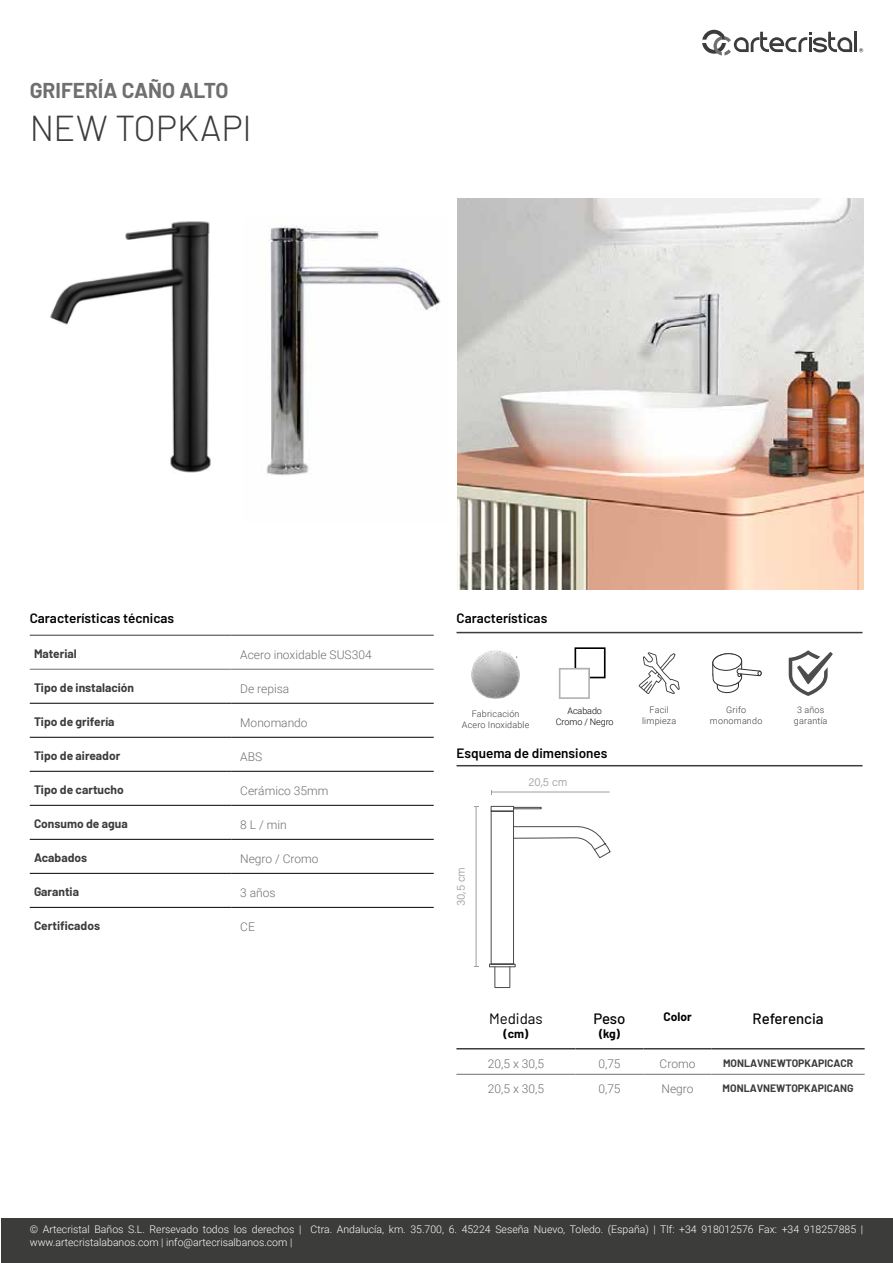
<style>
.page{position:relative;width:893px;height:1263px;background:#fff}
.page>*{position:absolute;margin:0;border:0;box-sizing:border-box;transform-origin:0 0}
.t1{font:300 36px "Barlow";color:#3c3c3b}
.t2{font:700 21px "Barlow";color:#706f6f}
.t3{font:500 15px "Barlow";letter-spacing:-.005em;color:#000}
.t4{font:15px "Barlow";color:#000}
.t5{font:600 13.5px "Barlow";color:#000}
.t6{font:300 12px "Roboto";color:#706f6f}
.t7{font:700 12px "Barlow";color:#3c3c3b}
.t8{font:700 12px "Barlow";color:#000}
.t9{font:300 11.55px "Acumin Pro";color:#9d9d9c}
.t10{font:300 10.5px/12.6px "Roboto";color:#fff}
.t11{font:700 10.5px "Barlow";color:#3c3c3b}
.t12{font:300 9px/10.8px "Roboto";letter-spacing:.02em;color:#3c3c3b;text-align:center}
.t13{font:300 9px/10.8px "Roboto";letter-spacing:-.01em;color:#000;text-align:center}
</style>
<div class="page">
<hr style="left:854px;top:32px;width:3px;height:20px;background:#3c3c3b">
<svg style="left:859px;top:48px;width:4px;height:4px"></svg>
<svg style="left:702px;top:30px;width:150px;height:25px"></svg>
<div style="left:1px;top:1218px;width:891px;height:45px;background:#3c3c3b"></div>
<hr style="left:30px;top:703px;width:202px;height:1px;background:#000">
<hr style="left:232px;top:703px;width:202px;height:1px;background:#000">
<hr style="left:30px;top:737px;width:202px;height:1px;background:#000">
<hr style="left:232px;top:737px;width:202px;height:1px;background:#000">
<hr style="left:30px;top:771px;width:202px;height:1px;background:#000">
<hr style="left:232px;top:771px;width:202px;height:1px;background:#000">
<hr style="left:30px;top:805px;width:202px;height:1px;background:#000">
<hr style="left:232px;top:805px;width:202px;height:1px;background:#000">
<hr style="left:30px;top:839px;width:202px;height:1px;background:#000">
<hr style="left:232px;top:839px;width:202px;height:1px;background:#000">
<hr style="left:30px;top:873px;width:202px;height:1px;background:#000">
<hr style="left:232px;top:873px;width:202px;height:1px;background:#000">
<hr style="left:30px;top:907px;width:202px;height:1px;background:#000">
<hr style="left:232px;top:907px;width:202px;height:1px;background:#000">
<hr style="left:30px;top:669px;width:202px;height:1px;background:#706f6f">
<hr style="left:232px;top:669px;width:202px;height:1px;background:#706f6f">
<hr style="left:30px;top:635px;width:202px;height:1px;background:#3c3c3b">
<hr style="left:232px;top:635px;width:202px;height:1px;background:#3c3c3b">
<hr style="left:456px;top:1048px;width:119px;height:1px;background:#3c3c3b">
<hr style="left:575px;top:1048px;width:68px;height:1px;background:#3c3c3b">
<hr style="left:643px;top:1048px;width:69px;height:1px;background:#3c3c3b">
<hr style="left:712px;top:1048px;width:153px;height:1px;background:#3c3c3b">
<hr style="left:456px;top:1074px;width:119px;height:1px;background:#706f6f">
<hr style="left:575px;top:1074px;width:68px;height:1px;background:#706f6f">
<hr style="left:643px;top:1074px;width:69px;height:1px;background:#706f6f">
<hr style="left:712px;top:1074px;width:153px;height:1px;background:#706f6f">
<hr style="left:456px;top:632px;width:406px;height:1px;background:#3c3c3b">
<hr style="left:456px;top:765px;width:406px;height:1px;background:#3c3c3b">
<img style="left:50px;top:221px;width:161px;height:252px">
<img style="left:266px;top:225px;width:175px;height:251px">
<svg style="left:639px;top:652px;width:41px;height:42px"></svg>
<img style="left:471px;top:650px;width:49px;height:49px">
<svg style="left:559px;top:647px;width:47px;height:52px"></svg>
<img style="left:457px;top:199px;width:406px;height:390px">
<svg style="left:788px;top:650px;width:45px;height:46px"></svg>
<svg style="left:712px;top:653px;width:50px;height:40px"></svg>
<hr style="left:476px;top:807px;width:1px;height:159px;background:#9d9d9c">
<hr style="left:491px;top:792px;width:119px;height:1px;background:#9d9d9c">
<svg style="left:489px;top:805px;width:122px;height:163px"></svg>
<h2 class="t2" style="left:30px;top:75px;width:200px">GRIFERÍA CAÑO ALTO</h2>
<h1 class="t1" style="left:30px;top:102px;width:224px">NEW TOPKAPI</h1>
<p class="t5" style="left:30px;top:608px;width:146px">Características técnicas</p>
<p class="t7" style="left:34px;top:645px;width:44px">Material</p>
<p class="t6" style="left:240px;top:646px;width:133px">Acero inoxidable SUS304</p>
<p class="t7" style="left:34px;top:679px;width:102px">Tipo de instalación</p>
<p class="t6" style="left:240px;top:680px;width:51px">De repisa</p>
<p class="t7" style="left:34px;top:713px;width:82px">Tipo de grifería</p>
<p class="t6" style="left:240px;top:714px;width:69px">Monomando</p>
<p class="t7" style="left:34px;top:747px;width:88px">Tipo de aireador</p>
<p class="t6" style="left:240px;top:748px;width:23px">ABS</p>
<p class="t7" style="left:34px;top:781px;width:91px">Tipo de cartucho</p>
<p class="t6" style="left:240px;top:782px;width:90px">Cerámico 35mm</p>
<p class="t7" style="left:34px;top:815px;width:95px">Consumo de agua</p>
<p class="t6" style="left:240px;top:816px;width:48px">8 L / min</p>
<p class="t7" style="left:34px;top:849px;width:55px">Acabados</p>
<p class="t6" style="left:240px;top:850px;width:80px">Negro / Cromo</p>
<p class="t7" style="left:34px;top:883px;width:47px">Garantia</p>
<p class="t6" style="left:240px;top:884px;width:37px">3 años</p>
<p class="t7" style="left:34px;top:917px;width:68px">Certificados</p>
<p class="t6" style="left:240px;top:918px;width:16px">CE</p>
<p class="t5" style="left:456px;top:608px;width:92px">Características</p>
<p class="t12" style="left:462px;top:708px;width:69px">Fabricación<br>Acero Inoxidable</p>
<p class="t13" style="left:556px;top:705px;width:59px">Acabado<br>Cromo / Negro</p>
<p class="t5" style="left:456px;top:743px;width:152px">Esquema de dimensiones</p>
<p class="t9" style="left:528px;top:774px;width:41px">20,5 cm</p>
<p class="t12" style="left:642px;top:704px;width:36px">Facil limpieza</p>
<p class="t9" style="left:453px;top:906px;width:41px;rotate:-90deg">30,5 cm</p>
<p class="t12" style="left:710px;top:704px;width:54px">Grifo monomando</p>
<p class="t12" style="left:794px;top:704px;width:35px">3 años garantía</p>
<h3 class="t4" style="left:489px;top:1008px;width:55px">Medidas</h3>
<p class="t8" style="left:504px;top:1025px;width:26px">(cm)</p>
<h3 class="t3" style="left:593px;top:1008px;width:34px">Peso</h3>
<p class="t8" style="left:599px;top:1025px;width:22px">(kg)</p>
<p class="t8" style="left:663px;top:1008px;width:30px">Color</p>
<h3 class="t3" style="left:753px;top:1008px;width:72px">Referencia</h3>
<p class="t6" style="left:488px;top:1055px;width:58px">20,5 x 30,5</p>
<p class="t6" style="left:598px;top:1055px;width:24px">0,75</p>
<p class="t6" style="left:660px;top:1055px;width:37px">Cromo</p>
<p class="t11" style="left:723px;top:1055px;width:132px">MONLAVNEWTOPKAPICACR</p>
<p class="t6" style="left:488px;top:1081px;width:58px">20,5 x 30,5</p>
<p class="t6" style="left:598px;top:1081px;width:24px">0,75</p>
<p class="t6" style="left:661px;top:1081px;width:34px">Negro</p>
<p class="t11" style="left:723px;top:1081px;width:132px">MONLAVNEWTOPKAPICANG</p>
<p class="t10" style="left:30px;top:1223px;width:835px">© Artecristal Baños S.L. Rersevado todos los derechos | Ctra. Andalucía, km. 35.700, 6. 45224 Seseña Nuevo, Toledo. (España) | Tlf: +34 918012576 Fax: +34 918257885 | www.artecristalabanos.com | info@artecrisalbanos.com |</p>
</div>
